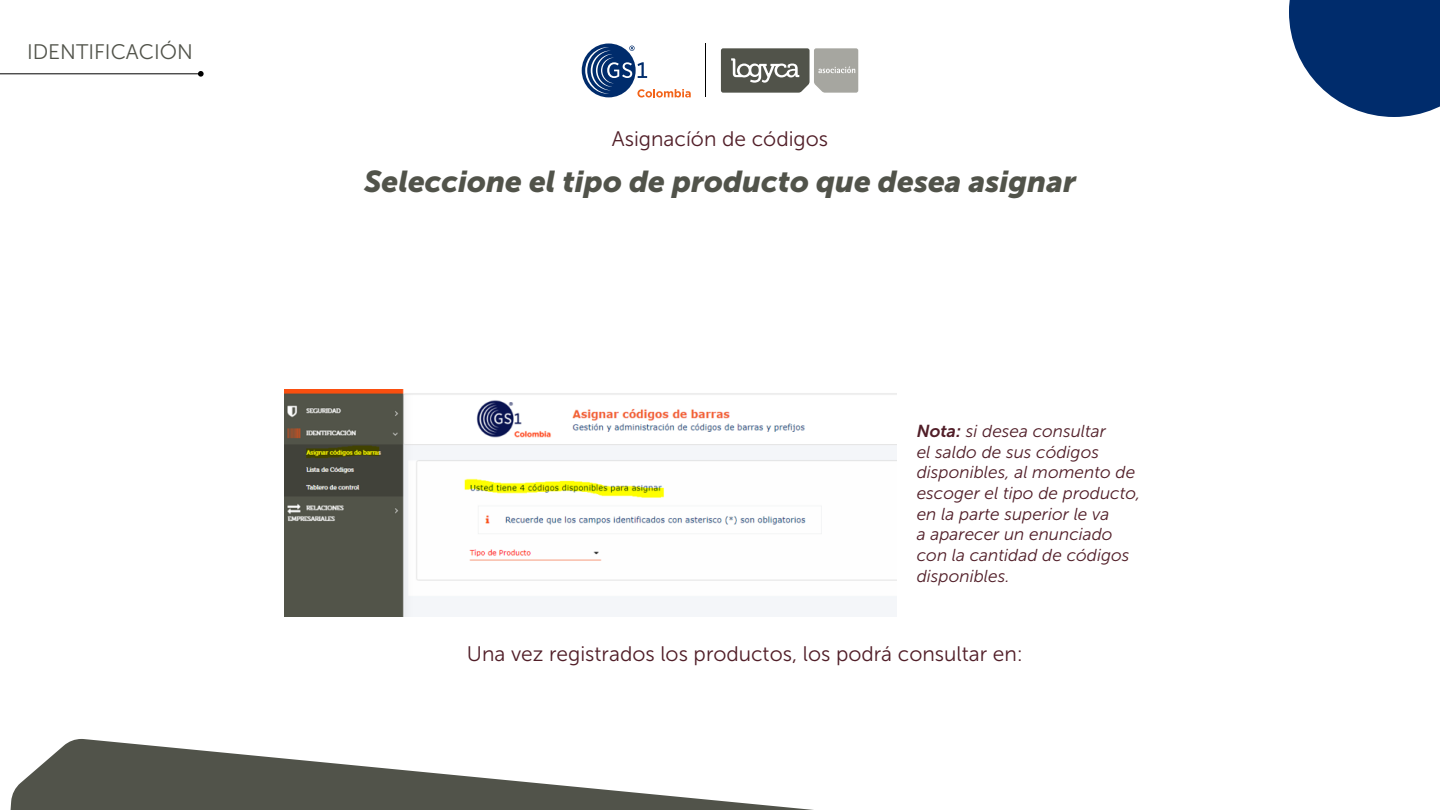
<style>
.page{position:relative;width:1440px;height:810px;background:#fff}
.page>*{position:absolute;margin:0;border:0;box-sizing:border-box;transform-origin:0 0}
.t1{font:italic 30px "Museo Sans 900";color:#51534a}
.t2{font:21px "Museo Sans 300";color:#511e28}
.t3{font:21px "Museo Sans 300";color:#51534a}
.t4{font:italic 17.25px/20.7px "Museo Sans 300";color:#511e28}
.s1{font-family:"Museo Sans 700"}
</style>
<div class="page">
<svg style="left:1289px;top:0;width:151px;height:117px;background:#244a81"></svg>
<svg style="left:10px;top:739px;width:804px;height:71px;fill:#51534a"></svg>
<hr style="left:0;top:73px;width:201px;height:1px;background:#000">
<svg style="left:198px;top:71px;width:6px;height:6px"></svg>
<div style="left:582px;top:44px;width:54px;height:53px;background:#002c6c;border-radius:50%"></div>
<svg style="left:585px;top:46px;width:106px;height:52px"></svg>
<hr style="left:705px;top:44px;width:1px;height:53px;background:#000">
<svg style="left:721px;top:48px;width:137px;height:45px;background:#858680"></svg>
<img style="left:285px;top:389px;width:612px;height:227px">
<p class="t3" style="left:27px;top:41px;width:167px">IDENTIFICACIÓN</p>
<p class="t2" style="left:612px;top:128px;width:218px">Asignacíón de códigos</p>
<h1 class="t1" style="left:364px;top:165px;width:713px">Seleccione el tipo de producto que desea asignar</h1>
<p class="t4" style="left:917px;top:421px;width:225px"><span class="s1">Nota:</span> si desea consultar<br>el saldo de sus códigos disponibles, al momento de escoger el tipo de producto, en la parte superior le va<br>a aparecer un enunciado con la cantidad de códigos disponibles.</p>
<p class="t2" style="left:467px;top:642px;width:558px">Una vez registrados los productos, los podrá consultar en:</p>
</div>
